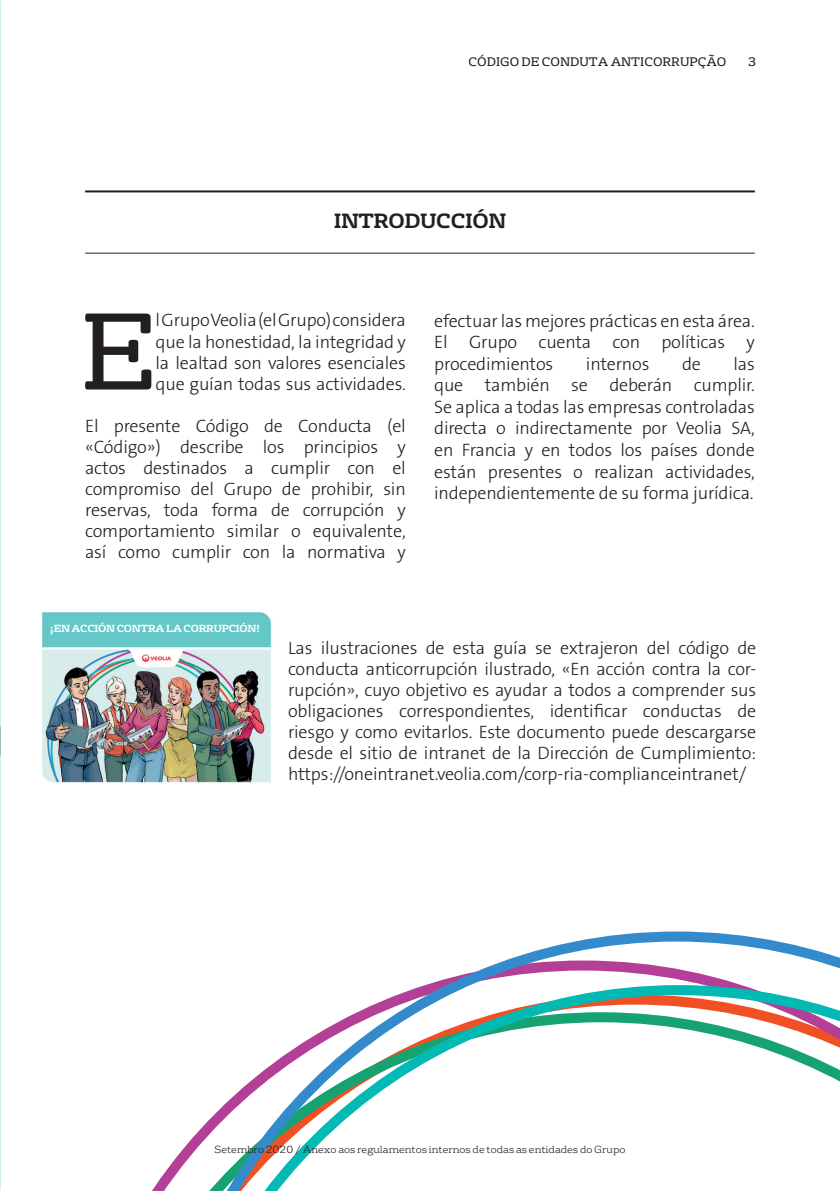
<style>
.page{position:relative;width:840px;height:1191px;background:#fff}
.page>*{position:absolute;margin:0;border:0;box-sizing:border-box;transform-origin:0 0}
.t1{font:105.6px "FS Rufus";color:#231f20}
.t2{font:700 20px "FS Rufus";letter-spacing:-.02em;color:#231f20}
.t3{font:18px/21px "The Sans Veolia W3 Lig";letter-spacing:-.01em;color:#231f20;text-align:justify}
.t4{font:12px "FS Rufus";color:#231f20}
.t5{font:300 10px "FS Rufus";color:#231f20}
.t6{font:700 10px "FS Rufus";letter-spacing:-.02em;color:#fff}
</style>
<div class="page">
<svg style="left:157px;top:931px;width:682px;height:260px"></svg>
<hr style="left:85px;top:253px;width:669px;height:1px;background:#231f20">
<hr style="left:85px;top:190px;width:669px;height:2px;background:#231f20">
<img style="left:42px;top:612px;width:230px;height:171px">
<div style="left:48px;top:617px;width:212px;height:24px;background:#65c7c7"></div>
<p class="t4" style="left:468px;top:52px;width:259px">CÓDIGO DE CONDUTA ANTICORRUPÇÃO</p>
<p class="t4" style="left:747px;top:52px;width:10px">3</p>
<p class="t2" style="left:333px;top:209px;width:174px">INTRODUCCIÓN</p>
<h1 class="t1" style="left:80px;top:265px;width:78px">E</h1>
<p class="t3" style="left:155px;top:310px;width:251px">l Grupo Veolia (el Grupo) considera que la honestidad, la integridad y la lealtad son valores esenciales que guían todas sus actividades.</p>
<p class="t3" style="left:85px;top:415px;width:322px">El presente Código de Conducta (el «Código») describe los principios y actos destinados a cumplir con el compromiso del Grupo de prohibir, sin reservas, toda forma de corrupción y comportamiento similar o equivalente, así como cumplir con la normativa y</p>
<p class="t6" style="left:50px;top:623px;width:212px">¡EN ACCIÓN CONTRA LA CORRUPCIÓN!</p>
<p class="t3" style="left:434px;top:310px;width:322px;line-height:21.6px">efectuar las mejores prácticas en esta área.<br>El Grupo cuenta con políticas y procedimientos</p>
<p class="t3" style="left:434px;top:353px;width:322px;line-height:21.6px;text-indent:299px">las que también se deberán cumplir.<br>Se aplica a todas las empresas controladas directa o indirectamente por Veolia SA, en Francia y en todos los países donde están presentes o realizan actividades, independientemente de su forma jurídica.</p>
<p class="t3" style="left:585px;top:353px;width:65px">internos</p>
<p class="t3" style="left:681px;top:353px;width:20px">de</p>
<p class="t3" style="left:288px;top:637px;width:469px">Las ilustraciones de esta guía se extrajeron del código de conducta anticorrupción ilustrado, «En acción contra la cor&shy;rupción», cuyo objetivo es ayudar a todos a comprender sus obligaciones correspondientes, identificar conductas de riesgo y como evitarlos. Este documento puede descargarse desde el sitio de intranet de la Dirección de Cumplimiento: https://oneintranet.veolia.com/corp-ria-complianceintranet/</p>
<p class="t5" style="left:214px;top:1141px;width:412px">Setembro 2020 / Anexo aos regulamentos internos de todas as entidades do Grupo</p>
</div>
